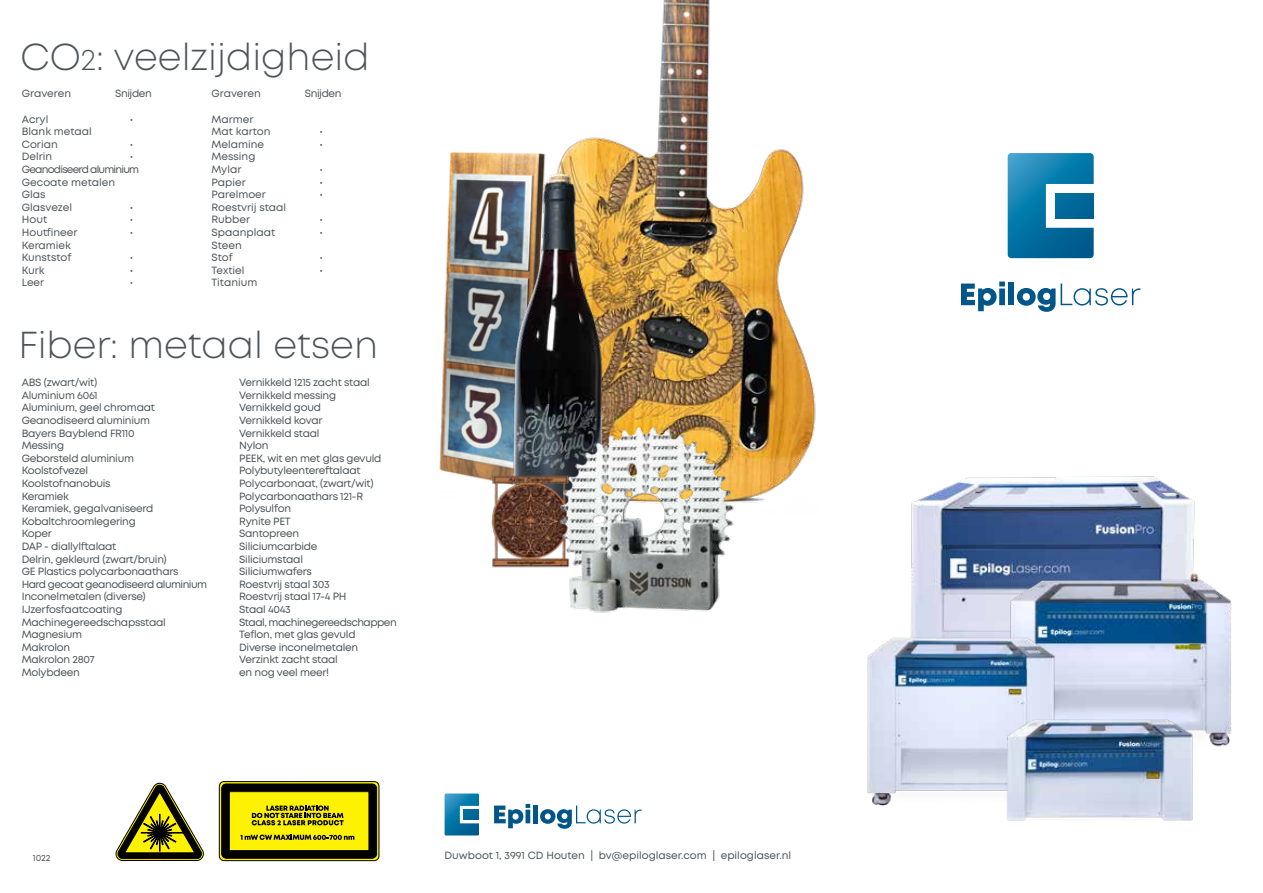
<style>
.page{position:relative;width:1263px;height:893px;background:#fff}
.page>*{position:absolute;margin:0;border:0;box-sizing:border-box;transform-origin:0 0}
.t1{font:300 37.5px "Mont";color:#4d5357}
.t2{font:10.5px/12.6px "Mont";letter-spacing:-.025em;color:#4d5357}
.t3{font:10.5px/12.6px "Mont";color:#4d5357}
.t4{font:9px "Mont";color:#4d5357}
.s1{font-size:30px}
</style>
<div class="page">
<svg style="left:219px;top:781px;width:160px;height:80px"></svg>
<div style="left:219px;top:781px;width:160px;height:80px;border:1px solid #000;border-radius:5px"></div>
<div style="left:222px;top:784px;width:155px;height:74px;background:#000;border-radius:5px"></div>
<div style="left:221px;top:784px;width:156px;height:74px;border:1px solid #000;border-radius:5px"></div>
<div style="left:229px;top:792px;width:140px;height:59px;background:#fff200"></div>
<div style="left:229px;top:791px;width:140px;height:60px;border:1px solid #000"></div>
<svg style="left:115px;top:782px;width:89px;height:79px"></svg>
<svg style="left:252px;top:805px;width:92px;height:20px"></svg>
<svg style="left:240px;top:835px;width:114px;height:5px"></svg>
<svg style="left:494px;top:804px;width:36px;height:24px"></svg>
<div style="left:533px;top:805px;width:5px;height:18px;background:#005689"></div>
<svg style="left:540px;top:806px;width:102px;height:23px"></svg>
<svg style="left:445px;top:793px;width:34px;height:42px"></svg>
<div style="left:464px;top:809px;width:15px;height:10px;background:#006799"></div>
<img style="left:620px;top:0;width:196px;height:406px">
<img style="left:439px;top:137px;width:181px;height:339px">
<img style="left:483px;top:163px;width:148px;height:296px">
<img style="left:466px;top:459px;width:34px;height:109px">
<img style="left:500px;top:406px;width:316px;height:207px">
<img style="left:911px;top:476px;width:284px;height:152px">
<img style="left:982px;top:557px;width:250px;height:190px">
<img style="left:867px;top:628px;width:209px;height:178px">
<img style="left:991px;top:706px;width:217px;height:115px">
<svg style="left:1008px;top:153px;width:86px;height:105px;background:#2d8ab4"></svg>
<div style="left:1055px;top:193px;width:39px;height:25px;background:#006799"></div>
<svg style="left:961px;top:282px;width:44px;height:29px"></svg>
<div style="left:1008px;top:282px;width:6px;height:23px;background:#005689"></div>
<svg style="left:1017px;top:284px;width:123px;height:28px"></svg>
<h1 class="t1" style="left:20px;top:33px;width:350px">CO<span class="s1">2</span>: veelzijdigheid</h1>
<p class="t3" style="left:22px;top:87px;width:51px">Graveren</p>
<p class="t2" style="left:115px;top:87px;width:38px">Snijden</p>
<p class="t2" style="left:22px;top:113px;width:28px">Acryl</p>
<p class="t2" style="left:130px;top:113px;width:5px">•</p>
<p class="t3" style="left:22px;top:125px;width:72px">Blank metaal<br>Corian</p>
<p class="t2" style="left:130px;top:138px;width:5px">•</p>
<p class="t2" style="left:22px;top:150px;width:32px">Delrin</p>
<p class="t2" style="left:22px;top:150px;width:119px;text-indent:108px">•<br>Geanodiseerd aluminium<br>Gecoate metalen<br>Glas<br>Glasvezel</p>
<p class="t2" style="left:130px;top:201px;width:5px">•</p>
<p class="t2" style="left:22px;top:213px;width:27px">Hout</p>
<p class="t2" style="left:130px;top:213px;width:5px">•</p>
<p class="t3" style="left:22px;top:226px;width:57px">Houtfineer</p>
<p class="t2" style="left:130px;top:226px;width:5px">•</p>
<p class="t3" style="left:22px;top:239px;width:51px">Keramiek<br>Kunststof</p>
<p class="t2" style="left:130px;top:251px;width:5px">•</p>
<p class="t2" style="left:22px;top:264px;width:24px">Kurk</p>
<p class="t2" style="left:130px;top:264px;width:5px">•</p>
<p class="t2" style="left:22px;top:276px;width:24px">Leer</p>
<p class="t2" style="left:130px;top:276px;width:5px">•</p>
<p class="t3" style="left:211px;top:87px;width:51px">Graveren</p>
<p class="t2" style="left:305px;top:87px;width:38px">Snijden</p>
<p class="t3" style="left:211px;top:113px;width:61px">Marmer<br>Mat karton</p>
<p class="t2" style="left:319px;top:125px;width:5px">•</p>
<p class="t3" style="left:211px;top:138px;width:54px">Melamine</p>
<p class="t2" style="left:319px;top:138px;width:5px">•</p>
<p class="t3" style="left:211px;top:150px;width:45px">Messing<br>Mylar</p>
<p class="t2" style="left:319px;top:163px;width:5px">•</p>
<p class="t2" style="left:211px;top:176px;width:36px">Papier</p>
<p class="t2" style="left:319px;top:176px;width:5px">•</p>
<p class="t3" style="left:211px;top:188px;width:56px">Parelmoer</p>
<p class="t2" style="left:319px;top:188px;width:5px">•</p>
<p class="t3" style="left:211px;top:201px;width:76px">Roestvrij staal<br>Rubber</p>
<p class="t2" style="left:319px;top:213px;width:5px">•</p>
<p class="t3" style="left:211px;top:226px;width:65px">Spaanplaat</p>
<p class="t2" style="left:319px;top:226px;width:5px">•</p>
<p class="t3" style="left:211px;top:239px;width:32px">Steen<br>Stof</p>
<p class="t2" style="left:319px;top:251px;width:5px">•</p>
<p class="t3" style="left:211px;top:264px;width:35px">Textiel</p>
<p class="t2" style="left:319px;top:264px;width:5px">•</p>
<p class="t3" style="left:211px;top:276px;width:47px">Titanium</p>
<h1 class="t1" style="left:18px;top:322px;width:361px">Fiber: metaal etsen</h1>
<p class="t2" style="left:22px;top:376px;width:187px">ABS (zwart/wit)<br>Aluminium 6061<br>Aluminium, geel chromaat<br>Geanodiseerd aluminium<br>Bayers Bayblend FR110<br>Messing<br>Geborsteld aluminium<br>Koolstofvezel<br>Koolstofnanobuis<br>Keramiek<br>Keramiek, gegalvaniseerd<br>Kobaltchroomlegering<br>Koper<br>DAP - diallylftalaat<br>Delrin, gekleurd (zwart/bruin)<br>GE Plastics polycarbonaathars<br>Hard gecoat geanodiseerd aluminium<br>Inconelmetalen (diverse)<br>IJzerfosfaatcoating<br>Machinegereedschapsstaal<br>Magnesium<br>Makrolon<br>Makrolon 2807<br>Molybdeen</p>
<p class="t2" style="left:239px;top:376px;width:159px">Vernikkeld 1215 zacht staal<br>Vernikkeld messing<br>Vernikkeld goud<br>Vernikkeld kovar<br>Vernikkeld staal<br>Nylon<br>PEEK, wit en met glas gevuld<br>Polybutyleentereftalaat<br>Polycarbonaat, (zwart/wit)<br>Polycarbonaathars 121-R<br>Polysulfon<br>Rynite PET<br>Santopreen<br>Siliciumcarbide<br>Siliciumstaal<br>Siliciumwafers<br>Roestvrij staal 303<br>Roestvrij staal 17-4 PH<br>Staal 4043<br>Staal, machinegereedschappen<br>Teflon, met glas gevuld<br>Diverse inconelmetalen<br>Verzinkt zacht staal<br>en nog veel meer!</p>
<p class="t4" style="left:33px;top:852px;width:19px">1022</p>
<p class="t3" style="left:445px;top:849px;width:348px">Duwboot 1, 3991 CD Houten | bv@epiloglaser.com | epiloglaser.nl</p>
</div>
